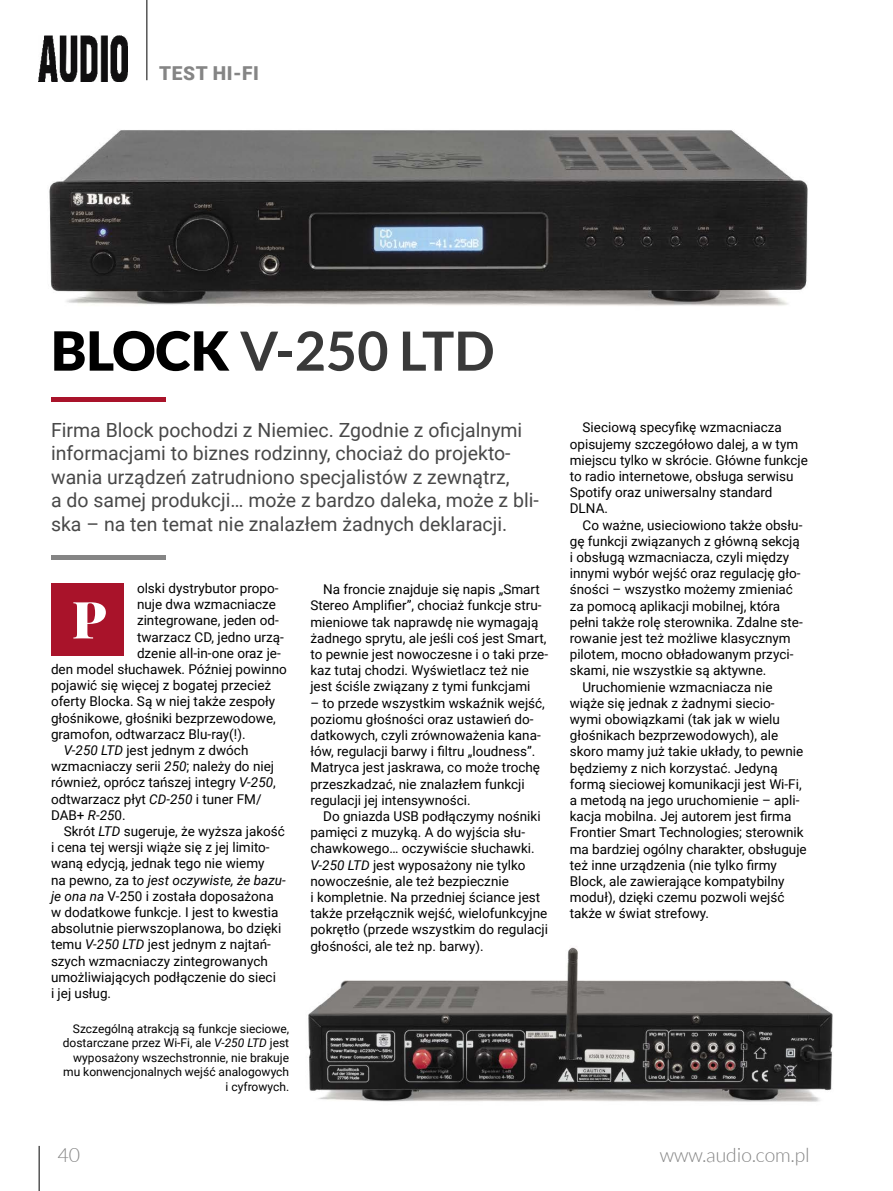
<style>
.page{position:relative;width:893px;height:1191px;background:#fff}
.page>*{position:absolute;margin:0;border:0;box-sizing:border-box;transform-origin:0 0}
.t1{font:700 54px "Lato";color:#393939}
.t2{font:900 51.15px "Playfair Display";color:#fff}
.t3{font:19.5px/23.4px "Roboto";color:#484848}
.t4{font:300 19.5px "Lato";color:#858585}
.t5{font:900 19.2px "Roboto";letter-spacing:.035em;color:#858585}
.t6{font:13.5px/16.2px "Roboto";color:#000}
.t7{font:italic 13.5px "Roboto";color:#000}
.t8{font:12px/14.4px "Roboto";color:#000;text-align:right}
.s1{font-weight:900;color:#000}
.s2{font-style:italic}
.s3{font-style:normal}
</style>
<div class="page">
<hr style="left:147px;top:0;width:1px;height:80px;background:#000">
<img style="left:39px;top:35px;width:89px;height:46px">
<hr style="left:39px;top:1145px;width:1px;height:46px;background:#000">
<img style="left:308px;top:947px;width:525px;height:155px">
<hr style="left:51px;top:555px;width:114px;height:4px;background:#858585">
<div style="left:51px;top:583px;width:73px;height:72px;background:#a9132a"></div>
<hr style="left:51px;top:397px;width:114px;height:4px;background:#a9132a">
<img style="left:49px;top:130px;width:759px;height:176px">
<h3 class="t5" style="left:159px;top:60px;width:101px">TEST HI-FI</h3>
<h1 class="t1" style="left:51px;top:320px;width:445px"><span class="s1">BLOCK</span> V-250 LTD</h1>
<p class="t3" style="left:51px;top:417px;width:489px">Firma Block pochodzi z Niemiec. Zgodnie z oficjalnymi informacjami to biznes rodzinny, chociaż do projekto&shy;wania urządzeń zatrudniono specjalistów z zewnątrz,<br>a do samej produkcji… może z bardzo daleka, może z bli&shy;ska – na ten temat nie znalazłem żadnych deklaracji.</p>
<p class="t6" style="left:137px;top:579px;width:143px">olski dystrybutor propo-</p>
<p class="t6" style="left:137px;top:595px;width:141px">nuje dwa wzmacniacze</p>
<p class="t6" style="left:137px;top:612px;width:143px">zintegrowane, jeden od-</p>
<p class="t6" style="left:137px;top:628px;width:148px">twarzacz CD, jedno urzą-</p>
<p class="t6" style="left:137px;top:644px;width:145px">dzenie all-in-one oraz je-</p>
<p class="t6" style="left:51px;top:660px;width:237px">den model słuchawek. Później powinno</p>
<p class="t6" style="left:51px;top:676px;width:222px">pojawić się więcej z bogatej przecież</p>
<p class="t6" style="left:51px;top:693px;width:226px">oferty Blocka. Są w niej także zespoły</p>
<p class="t6" style="left:51px;top:709px;width:226px">głośnikowe, głośniki bezprzewodowe,</p>
<p class="t6" style="left:51px;top:725px;width:196px">gramofon, odtwarzacz Blu-ray(!).</p>
<p class="t6" style="left:64px;top:741px;width:186px"><span class="s2">V-250 LTD</span> jest jednym z dwóch</p>
<p class="t6" style="left:51px;top:757px;width:225px">wzmacniaczy serii <span class="s2">250</span>; należy do niej</p>
<p class="t6" style="left:51px;top:774px;width:226px">również, oprócz tańszej integry <span class="s2">V-250</span>,</p>
<p class="t6" style="left:51px;top:790px;width:212px">odtwarzacz płyt <span class="s2">CD-250</span> i tuner FM/</p>
<p class="t6" style="left:51px;top:806px;width:76px">DAB+ <span class="s2">R-25</span>0.</p>
<p class="t6" style="left:64px;top:822px;width:223px">Skrót <span class="s2">LTD</span> sugeruje, że wyższa jakość</p>
<p class="t6" style="left:51px;top:838px;width:220px">i cena tej wersji wiąże się z jej limito-</p>
<p class="t6" style="left:51px;top:855px;width:215px">waną edycją, jednak tego nie wiemy</p>
<p class="t7" style="left:51px;top:870px;width:236px"><span class="s3">na pewno, za t</span>o jest oczywiste, że bazu-</p>
<p class="t6" style="left:51px;top:887px;width:224px"><span class="s2">je ona na</span> V-250 i została doposażona</p>
<p class="t6" style="left:51px;top:903px;width:229px">w dodatkowe funkcje. I jest to kwestia</p>
<p class="t6" style="left:51px;top:919px;width:232px">absolutnie pierwszoplanowa, bo dzięki</p>
<p class="t6" style="left:51px;top:936px;width:221px">temu <span class="s2">V-250 LTD</span> jest jednym z najtań-</p>
<p class="t6" style="left:51px;top:952px;width:218px">szych wzmacniaczy zintegrowanych</p>
<p class="t6" style="left:51px;top:968px;width:226px">umożliwiających podłączenie do sieci</p>
<p class="t6" style="left:51px;top:984px;width:62px">i jej usług.</p>
<h2 class="t2" style="left:72px;top:579px;width:36px">P</h2>
<p class="t8" style="left:63px;top:1021px;width:228px">Szczególną atrakcją są funkcje sieciowe, dostarczane przez Wi-Fi, ale <span class="s2">V-250 LTD</span> jest wyposażony wszechstronnie, nie brakuje mu konwencjonalnych wejść analogowych i cyfrowych.</p>
<p class="t6" style="left:310px;top:581px;width:239px;text-indent:13px">Na froncie znajduje się napis „Smart Stereo Amplifier”, chociaż funkcje stru&shy;mieniowe tak naprawdę nie wymagają żadnego sprytu, ale jeśli coś jest Smart, to pewnie jest nowoczesne i o taki prze&shy;kaz tutaj chodzi. Wyświetlacz też nie jest ściśle związany z tymi funkcjami</p>
<p class="t6" style="left:310px;top:694px;width:236px">– to przede wszystkim wskaźnik wejść, poziomu głośności oraz ustawień do&shy;datkowych, czyli zrównoważenia kana&shy;łów, regulacji barwy i filtru „loudness”.<br>Matryca jest jaskrawa, co może trochę przeszkadzać, nie znalazłem funkcji regulacji jej intensywności.</p>
<p class="t6" style="left:310px;top:807px;width:239px;text-indent:13px">Do gniazda USB podłączymy nośniki pamięci z muzyką. A do wyjścia słu&shy;chawkowego… oczywiście słuchawki.<br><span class="s2">V-250 LTD</span> jest wyposażony nie tylko nowocześnie, ale też bezpiecznie<br>i kompletnie. Na przedniej ściance jest także przełącznik wejść, wielofunkcyjne pokrętło (przede wszystkim do regulacji głośności, ale też np. barwy).</p>
<p class="t6" style="left:570px;top:419px;width:240px;text-indent:13px">Sieciową specyfikę wzmacniacza opisujemy szczegółowo dalej, a w tym miejscu tylko w skrócie. Główne funkcje to radio internetowe, obsługa serwisu<br>Spotify oraz uniwersalny standard<br>DLNA.</p>
<p class="t6" style="left:583px;top:516px;width:221px">Co ważne, usieciowiono także obsłu-</p>
<p class="t6" style="left:570px;top:532px;width:232px">gę funkcji związanych z główną sekcją</p>
<p class="t6" style="left:570px;top:548px;width:221px">i obsługą wzmacniacza, czyli między</p>
<p class="t6" style="left:570px;top:565px;width:232px">innymi wybór wejść oraz regulację gło-</p>
<p class="t6" style="left:570px;top:581px;width:225px">śności – wszystko możemy zmieniać</p>
<p class="t6" style="left:570px;top:597px;width:212px">za pomocą aplikacji mobilnej, która</p>
<p class="t6" style="left:570px;top:613px;width:234px">pełni także rolę sterownika. Zdalne ste-</p>
<p class="t6" style="left:570px;top:629px;width:222px">rowanie jest też możliwe klasycznym</p>
<p class="t6" style="left:570px;top:646px;width:225px">pilotem, mocno obładowanym przyci-</p>
<p class="t6" style="left:570px;top:662px;width:198px">skami, nie wszystkie są aktywne.</p>
<p class="t6" style="left:583px;top:678px;width:191px">Uruchomienie wzmacniacza nie</p>
<p class="t6" style="left:570px;top:694px;width:206px">wiąże się jednak z żadnymi siecio-</p>
<p class="t6" style="left:570px;top:710px;width:212px">wymi obowiązkami (tak jak w wielu</p>
<p class="t6" style="left:570px;top:727px;width:210px">głośnikach bezprzewodowych), ale</p>
<p class="t6" style="left:570px;top:743px;width:235px">skoro mamy już takie układy, to pewnie</p>
<p class="t6" style="left:570px;top:759px;width:209px">będziemy z nich korzystać. Jedyną</p>
<p class="t6" style="left:570px;top:775px;width:233px">formą sieciowej komunikacji jest Wi-Fi,</p>
<p class="t6" style="left:570px;top:791px;width:231px">a metodą na jego uruchomienie – apli-</p>
<p class="t6" style="left:570px;top:808px;width:223px">kacja mobilna. Jej autorem jest firma</p>
<p class="t6" style="left:570px;top:824px;width:235px">Frontier Smart Technologies; sterownik</p>
<p class="t6" style="left:570px;top:840px;width:238px">ma bardziej ogólny charakter, obsługuje</p>
<p class="t6" style="left:570px;top:856px;width:209px">też inne urządzenia (nie tylko firmy</p>
<p class="t6" style="left:570px;top:872px;width:216px">Block, ale zawierające kompatybilny</p>
<p class="t6" style="left:570px;top:889px;width:216px">moduł), dzięki czemu pozwoli wejść</p>
<p class="t6" style="left:570px;top:905px;width:141px">także w świat strefowy.</p>
<h3 class="t4" style="left:57px;top:1144px;width:24px">40</h3>
<h3 class="t4" style="left:660px;top:1144px;width:151px">www.audio.com.pl</h3>
</div>
